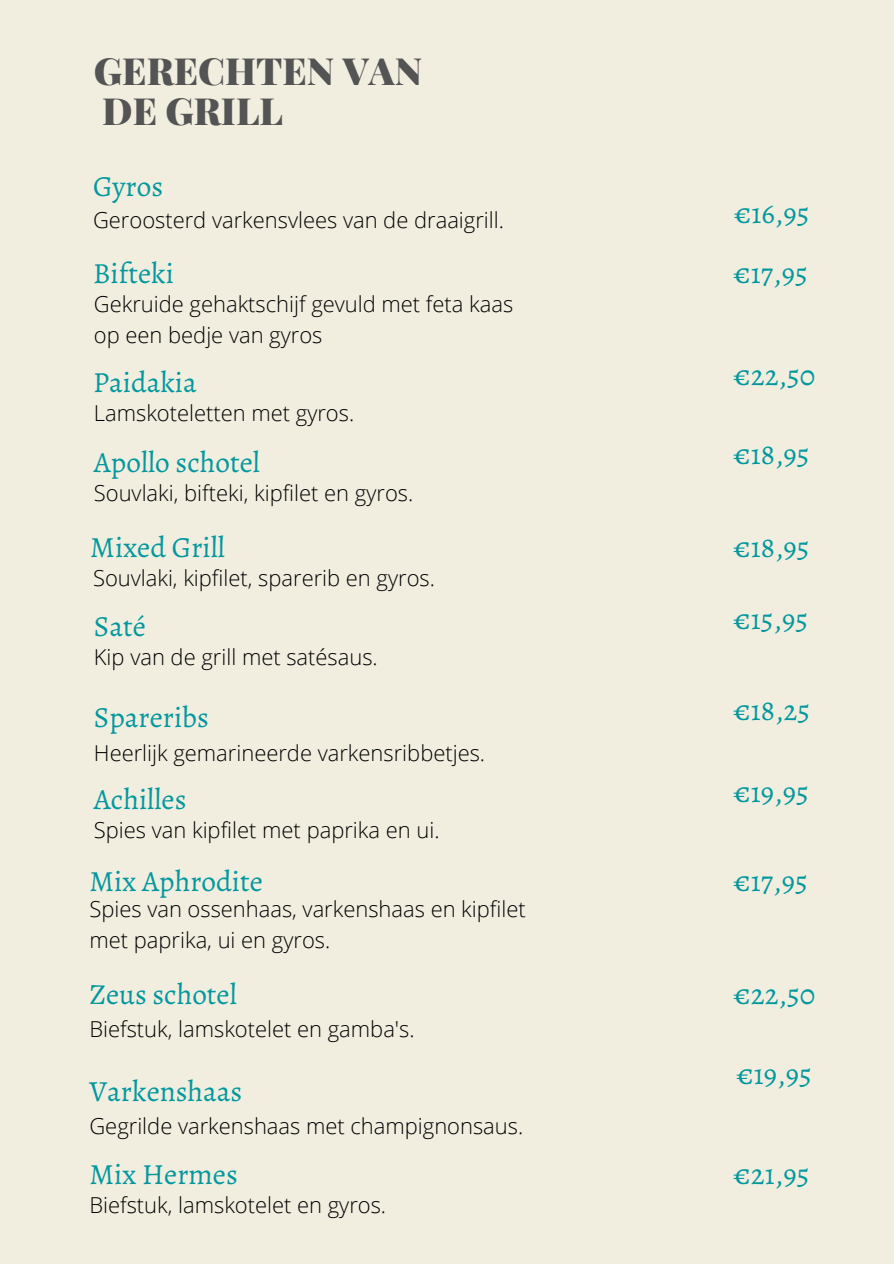
<style>
.page{position:relative;width:894px;height:1264px;background:#fff}
.page>*{position:absolute;margin:0;border:0;box-sizing:border-box;transform-origin:0 0}
.t1{font:900 37.5px/40.5px "Playfair Display";color:#545454}
.t2{font:29.25px/60.4px "Alegreya";color:#03989e}
.t3{font:300 21.9px/30.8px "Open Sans";color:#000}
</style>
<div class="page">
<div style="left:0;top:0;width:893px;height:1263px;background:#f1eee0"></div>
<h1 class="t1" style="left:94px;top:49px;width:330px">GERECHTEN VAN<br>DE GRILL</h1>
<h2 class="t2" style="left:93px;top:156px;width:72px">Gyros</h2>
<p class="t3" style="left:93px;top:205px;width:412px">Geroosterd varkensvlees van de draaigrill.</p>
<h2 class="t2" style="left:93px;top:243px;width:82px">Bifteki</h2>
<p class="t3" style="left:94px;top:288px;width:421px">Gekruide gehaktschijf gevuld met feta kaas op een bedje van gyros</p>
<h2 class="t2" style="left:93px;top:352px;width:105px">Paidakia</h2>
<p class="t3" style="left:94px;top:397px;width:262px">Lamskoteletten met gyros.</p>
<h2 class="t2" style="left:94px;top:431px;width:167px">Apollo schotel</h2>
<p class="t3" style="left:94px;top:476px;width:321px">Souvlaki, bifteki, kipfilet en gyros.</p>
<h2 class="t2" style="left:733px;top:183px;width:77px">€16,95 €17,95</h2>
<h2 class="t2" style="left:733px;top:345px;width:83px">€22,50</h2>
<h2 class="t2" style="left:733px;top:424px;width:77px">€18,95</h2>
<h2 class="t2" style="left:90px;top:517px;width:136px">Mixed Grill</h2>
<h2 class="t2" style="left:733px;top:517px;width:77px">€18,95</h2>
<p class="t3" style="left:93px;top:562px;width:343px">Souvlaki, kipfilet, sparerib en gyros.</p>
<h2 class="t2" style="left:94px;top:596px;width:53px">Saté</h2>
<p class="t3" style="left:94px;top:641px;width:285px">Kip van de grill met satésaus.</p>
<h2 class="t2" style="left:94px;top:687px;width:116px">Spareribs</h2>
<p class="t3" style="left:94px;top:736px;width:392px">Heerlijk gemarineerde varkensribbetjes.</p>
<h2 class="t2" style="left:94px;top:769px;width:94px">Achilles</h2>
<p class="t3" style="left:94px;top:814px;width:347px">Spies van kipfilet met paprika en ui.</p>
<h2 class="t2" style="left:89px;top:850px;width:175px">Mix Aphrodite</h2>
<p class="t3" style="left:89px;top:893px;width:438px">Spies van ossenhaas, varkenshaas en kipfilet met paprika, ui en gyros.</p>
<h2 class="t2" style="left:89px;top:964px;width:149px">Zeus schotel</h2>
<p class="t3" style="left:89px;top:1013px;width:326px">Biefstuk, lamskotelet en gamba's.</p>
<h2 class="t2" style="left:89px;top:1061px;width:154px">Varkenshaas</h2>
<p class="t3" style="left:89px;top:1110px;width:435px">Gegrilde varkenshaas met champignonsaus.</p>
<h2 class="t2" style="left:89px;top:1143px;width:150px">Mix Hermes</h2>
<p class="t3" style="left:89px;top:1188px;width:298px">Biefstuk, lamskotelet en gyros.</p>
<h2 class="t2" style="left:733px;top:589px;width:76px">€15,95</h2>
<h2 class="t2" style="left:733px;top:680px;width:78px">€18,25</h2>
<h2 class="t2" style="left:733px;top:762px;width:76px">€19,95</h2>
<h2 class="t2" style="left:733px;top:850px;width:75px">€17,95</h2>
<h2 class="t2" style="left:733px;top:964px;width:83px">€22,50</h2>
<h2 class="t2" style="left:736px;top:1043px;width:76px">€19,95</h2>
<h2 class="t2" style="left:733px;top:1143px;width:77px">€21,95</h2>
</div>
